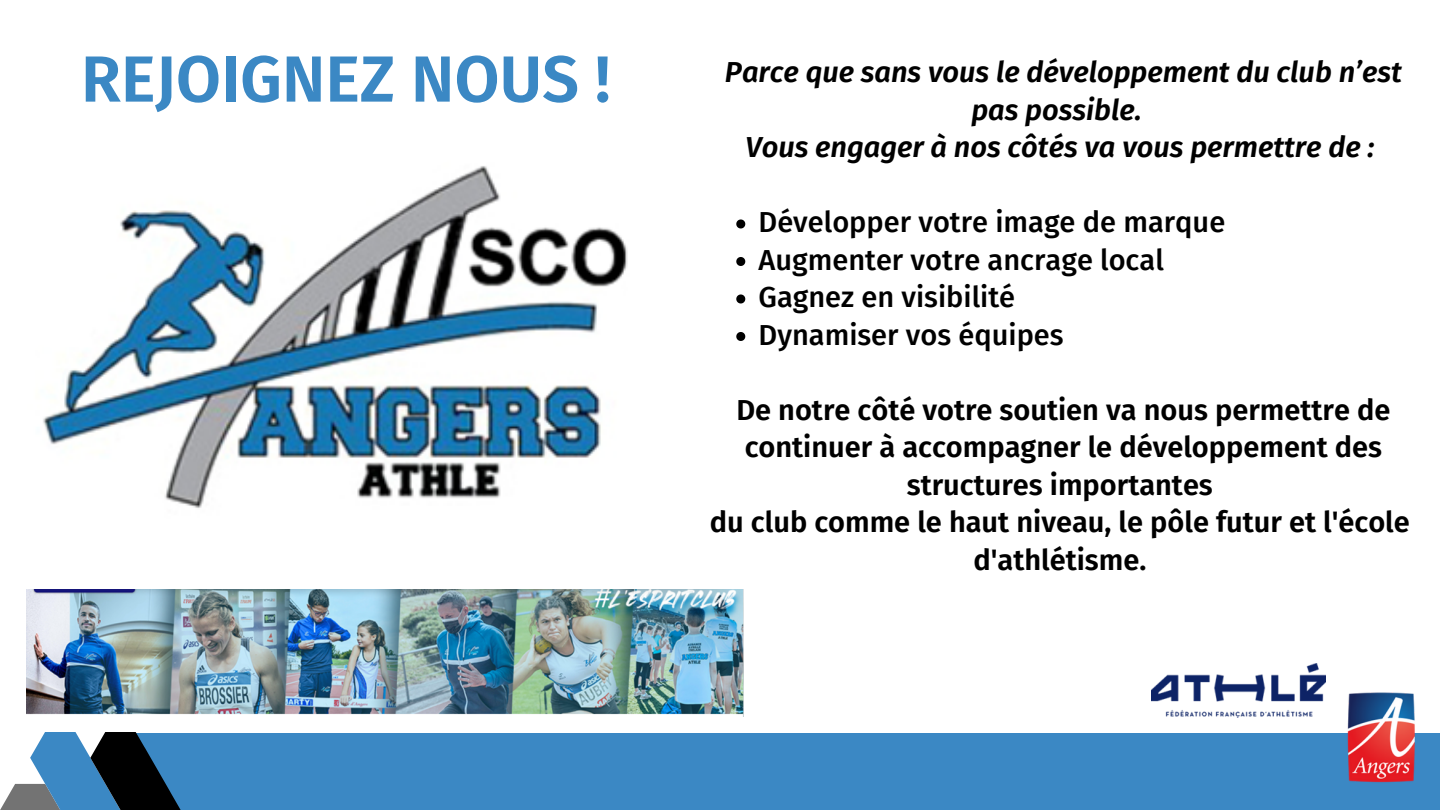
<style>
.page{position:relative;width:1440px;height:810px;background:#fff}
.page>*{position:absolute;margin:0;border:0;box-sizing:border-box;transform-origin:0 0}
.t1{font:600 65.2px "Fira Sans";color:#3b88c4}
.t2{font:600 29px/37.5px "Fira Sans";color:#000;text-align:center}
.t3{font:italic 600 29px/37.5px "Fira Sans";color:#000;text-align:center}
.t4{font:500 29px/37.5px "Fira Sans";color:#000}
</style>
<div class="page">
<div style="left:181px;top:733px;width:1259px;height:77px;background:#3b88c4"></div>
<svg style="left:0;top:733px;width:181px;height:77px"></svg>
<img style="left:43px;top:166px;width:585px;height:342px">
<img style="left:1345px;top:692px;width:72px;height:92px">
<img style="left:27px;top:589px;width:716px;height:126px">
<svg style="left:736px;top:219px;width:9px;height:9px"></svg>
<svg style="left:736px;top:257px;width:9px;height:9px"></svg>
<svg style="left:736px;top:294px;width:9px;height:9px"></svg>
<svg style="left:736px;top:332px;width:9px;height:9px"></svg>
<img style="left:1151px;top:664px;width:174px;height:54px">
<h1 class="t1" style="left:81px;top:41px;width:531px">REJOIGNEZ NOUS !</h1>
<p class="t3" style="left:725px;top:54px;width:678px">Parce que sans vous le développement du club n’est pas possible.<br>Vous engager à nos côtés va vous permettre de :</p>
<p class="t4" style="left:759px;top:204px;width:468px">Développer votre image de marque<br>Augmenter votre ancrage local<br>Gagnez en visibilité<br>Dynamiser vos équipes</p>
<p class="t2" style="left:710px;top:391px;width:702px">De notre côté votre soutien va nous permettre de continuer à accompagner le développement des structures importantes<br>du club comme le haut niveau, le pôle futur et l'école d'athlétisme.</p>
</div>
